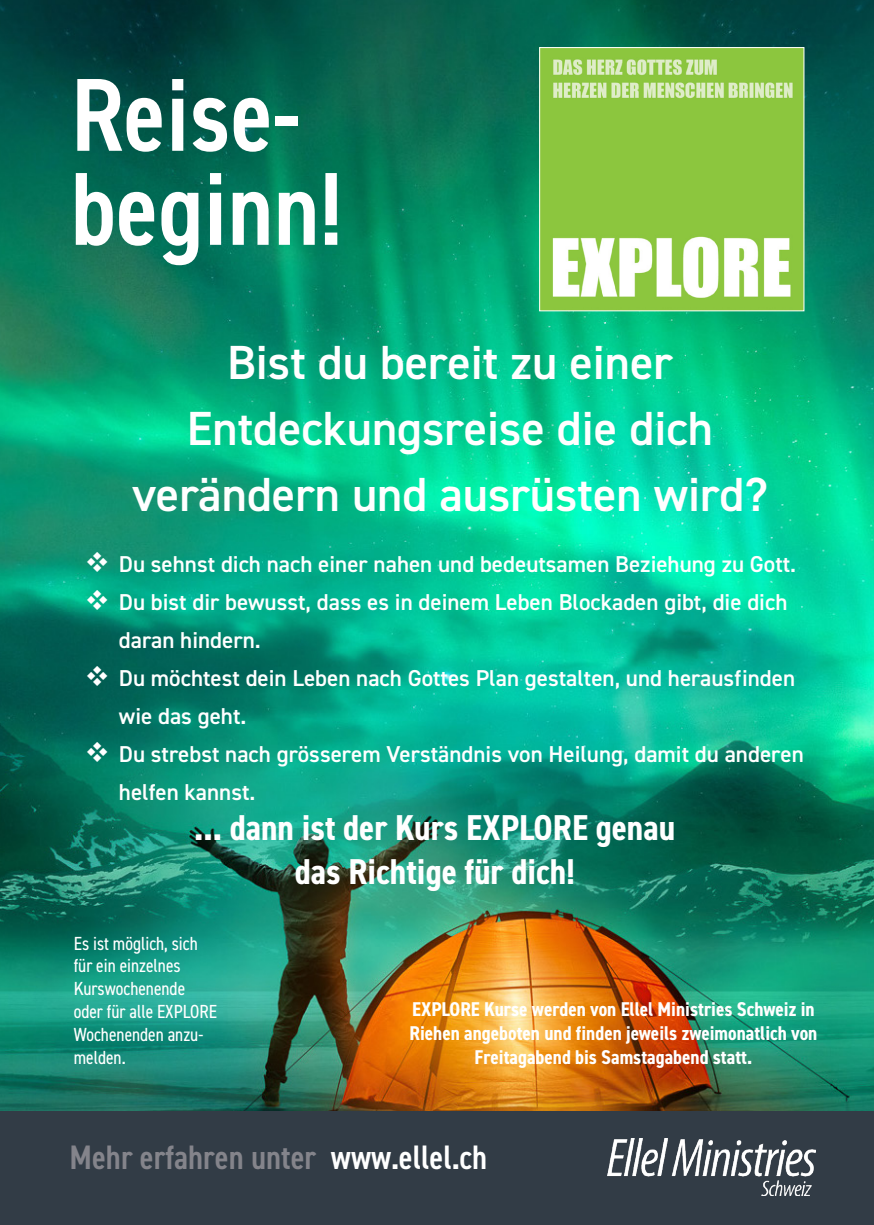
<style>
.page{position:relative;width:874px;height:1225px;background:#fff}
.page>*{position:absolute;margin:0;border:0;box-sizing:border-box;transform-origin:0 0}
.t1{font:600 condensed 104px "DIN2014";color:#fff}
.t2{font:600 48px/66px "DIN2014";color:#fff;text-align:center}
.t3{font:700 condensed 36px "DIN2014";color:#fff}
.t4{font:600 condensed 34px "DIN2014";color:#84848b}
.t5{font:600 23px/38px "DIN2014";color:#fff}
.t6{font:700 condensed 20px/24px "DIN2014";color:#fff;text-align:center}
.t7{font:condensed 19px/22.8px "DIN2014";color:#fff}
.s1{color:#fff}
</style>
<div class="page">
<img style="left:0;top:0;width:873px;height:1111px">
<div style="left:0;top:1111px;width:873px;height:114px;background:#323c46"></div>
<img style="left:541px;top:49px;width:261px;height:260px">
<div style="left:539px;top:47px;width:265px;height:264px;border:1px solid #fff"></div>
<img style="left:607px;top:1138px;width:208px;height:57px">
<p class="t1" style="left:71px;top:46px;width:231px">Reise-</p>
<p class="t1" style="left:71px;top:140px;width:273px">beginn!</p>
<p class="t2" style="left:132px;top:328px;width:636px">Bist du bereit zu einer<br>Entdeckungsreise die dich verändern und ausrüsten wird?</p>
<p class="t5" style="left:85px;top:544px;width:712px">❖ Du sehnst dich nach einer nahen und bedeutsamen Beziehung zu Gott.</p>
<p class="t5" style="left:119px;top:582px;width:669px;text-indent:-34px">❖ Du bist dir bewusst, dass es in deinem Leben Blockaden gibt, die dich daran hindern.</p>
<p class="t5" style="left:119px;top:658px;width:677px;text-indent:-34px">❖ Du möchtest dein Leben nach Gottes Plan gestalten, und herausf inden wie das geht.</p>
<p class="t5" style="left:119px;top:734px;width:686px;text-indent:-34px">❖ Du strebst nach grösserem Verständnis von Heilung, damit du anderen helfen kannst.</p>
<p class="t3" style="left:194px;top:804px;width:482px">... dann ist der Kurs EXPLORE genau</p>
<p class="t3" style="left:294px;top:847px;width:281px">das Richtige für dich!</p>
<p class="t7" style="left:74px;top:931px;width:145px">Es ist möglich, sich für ein einzelnes<br>Kurswochenende oder für alle EXPLORE<br>Wochenenden anzu&shy;melden.</p>
<p class="t6" style="left:409px;top:996px;width:409px">EXPLORE Kurse werden von Ellel Ministries Schweiz in<br>Riehen angeboten und f inden jeweils zweimonatlich von<br>Freitagabend bis Samstagabend statt.</p>
<p class="t4" style="left:69px;top:1135px;width:419px">Mehr erfahren unter <span class="s1">www.ellel.ch</span></p>
</div>
